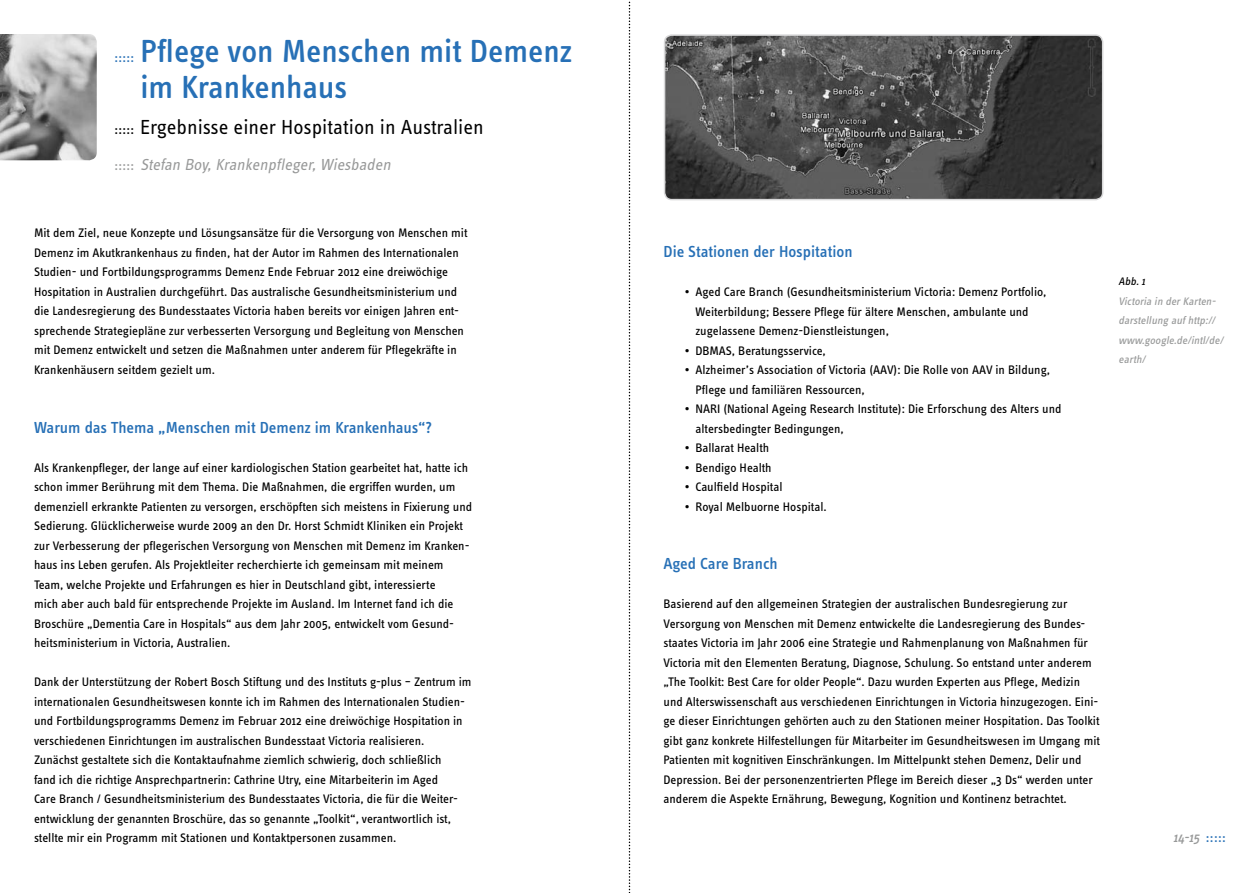
<style>
.page{position:relative;width:1259px;height:893px;background:#fff}
.page>*{position:absolute;margin:0;border:0;box-sizing:border-box;transform-origin:0 0}
.t1{font:500 33px/36px "Info Text";color:#2770b6}
.t2{font:21px "Info Text";color:#000}
.t3{font:500 16.5px "Info Text";color:#2770b6}
.t4{font:italic 16.5px "Info Text";color:#989999}
.t5{font:italic 500 13.5px "Info Text";color:#989999}
.t6{font:12.75px/19.5px "Info Text";color:#000}
.t7{font:700 12px "Info Text";color:#2770b6}
.t8{font:italic 11.25px/19.5px "Info Text";color:#989999}
.t9{font:italic 11.25px "Info Text";color:#000}
.s1{font-weight:700;font-size:12px}
.s2{font-weight:700;font-style:normal;font-size:12px}
.s3{font-weight:700;font-style:normal;font-size:12px;color:#2770b6}
</style>
<div class="page">
<img style="left:664px;top:37px;width:438px;height:163px">
<div style="left:664px;top:34px;width:439px;height:166px;border:2px solid #d9d9da;border-radius:7px"></div>
<img style="left:0;top:34px;width:97px;height:126px">
<svg style="left:629px;top:1px;width:1px;height:892px"></svg>
<h1 class="t1" style="left:140px;top:33px;width:434px">Pflege von Menschen mit Demenz im Krankenhaus</h1>
<h2 class="t2" style="left:115px;top:116px;width:370px"><span class="s1">:::::</span> Ergebnisse einer Hospitation in Australien</h2>
<p class="t4" style="left:115px;top:156px;width:281px"><span class="s2">: : : : :</span> Stefan Boy, Krankenpfleger, Wiesbaden</p>
<p class="t7" style="left:115px;top:51px;width:21px">:::::</p>
<p class="t6" style="left:34px;top:223px;width:435px">Mit dem Ziel, neue Konzepte und Lösungsansätze für die Versorgung von Menschen mit Demenz im Akutkrankenhaus zu finden, hat der Autor im Rahmen des Internationalen Studien- und Fortbildungsprogramms Demenz Ende Februar 2012 eine dreiwöchige Hospitation in Australien durchgeführt. Das australische Gesundheitsministerium und die Landesregierung des Bundesstaates Victoria haben bereits vor einigen Jahren ent&shy;sprechende Strategiepläne zur verbesserten Versorgung und Begleitung von Menschen mit Demenz entwickelt und setzen die Maßnahmen unter anderem für Pflegekräfte in Krankenhäusern seitdem gezielt um.</p>
<p class="t3" style="left:34px;top:418px;width:400px">Warum das Thema „Menschen mit Demenz im Krankenhaus“?</p>
<p class="t6" style="left:34px;top:458px;width:439px">Als Krankenpfleger, der lange auf einer kardiologischen Station gearbeitet hat, hatte ich schon immer Berührung mit dem Thema. Die Maßnahmen, die ergriffen wurden, um demenziell erkrankte Patienten zu versorgen, erschöpften sich meistens in Fixierung und Sedierung. Glücklicherweise wurde 2009 an den Dr. Horst Schmidt Kliniken ein Projekt zur Verbesserung der pflegerischen Versorgung von Menschen mit Demenz im Kranken&shy;haus ins Leben gerufen. Als Projektleiter recherchierte ich gemeinsam mit meinem Team, welche Projekte und Erfahrungen es hier in Deutschland gibt, interessierte<br>mich aber auch bald für entsprechende Projekte im Ausland. Im Internet fand ich die Broschüre „Dementia Care in Hospitals“ aus dem Jahr 2005, entwickelt vom Gesund&shy;heitsministerium in Victoria, Australien.</p>
<p class="t6" style="left:34px;top:672px;width:439px">Dank der Unterstützung der Robert Bosch Stiftung und des Instituts g-plus – Zentrum im internationalen Gesundheitswesen konnte ich im Rahmen des Internationalen Studien&shy;und Fortbildungsprogramms Demenz im Februar 2012 eine dreiwöchige Hospitation in verschiedenen Einrichtungen im australischen Bundesstaat Victoria realisieren.<br>Zunächst gestaltete sich die Kontaktaufnahme ziemlich schwierig, doch schließlich<br>fand ich die richtige Ansprechpartnerin: Cathrine Utry, eine Mitarbeiterin im Aged<br>Care Branch / Gesundheitsministerium des Bundesstaates Victoria, die für die Weiter&shy;entwicklung der genannten Broschüre, das so genannte „Toolkit“, verantwortlich ist, stellte mir ein Programm mit Stationen und Kontaktpersonen zusammen.</p>
<p class="t3" style="left:663px;top:242px;width:191px">Die Stationen der Hospitation</p>
<p class="t6" style="left:695px;top:282px;width:352px;text-indent:-11px">• Aged Care Branch (Gesundheitsministerium Victoria: Demenz Portfolio,<br>Weiterbildung; Bessere Pflege für ältere Menschen, ambulante und zugelassene Demenz-Dienstleistungen,</p>
<p class="t6" style="left:685px;top:341px;width:142px">• DBMAS, Beratungsservice,</p>
<p class="t6" style="left:695px;top:360px;width:356px;text-indent:-11px">• Alzheimer’s Association of Victoria (AAV): Die Rolle von AAV in Bildung,<br>Pflege und familiären Ressourcen,</p>
<p class="t6" style="left:695px;top:399px;width:367px;text-indent:-11px">• NARI (National Ageing Research Institute): Die Erforschung des Alters und altersbedingter Bedingungen,</p>
<p class="t6" style="left:685px;top:438px;width:86px">• Ballarat Health</p>
<p class="t6" style="left:685px;top:458px;width:88px">• Bendigo Health</p>
<p class="t6" style="left:685px;top:477px;width:99px">• Caulfield Hospital</p>
<p class="t6" style="left:685px;top:496px;width:143px">• Royal Melbuorne Hospital.</p>
<p class="t3" style="left:663px;top:554px;width:116px">Aged Care Branch</p>
<p class="t6" style="left:663px;top:594px;width:438px">Basierend auf den allgemeinen Strategien der australischen Bundesregierung zur Versorgung von Menschen mit Demenz entwickelte die Landesregierung des Bundes&shy;staates Victoria im Jahr 2006 eine Strategie und Rahmenplanung von Maßnahmen für Victoria mit den Elementen Beratung, Diagnose, Schulung. So entstand unter anderem „The Toolkit: Best Care for older People“. Dazu wurden Experten aus Pflege, Medizin und Alterswissenschaft aus verschiedenen Einrichtungen in Victoria hinzugezogen. Eini&shy;ge dieser Einrichtungen gehörten auch zu den Stationen meiner Hospitation. Das Toolkit gibt ganz konkrete Hilfestellungen für Mitarbeiter im Gesundheitswesen im Umgang mit Patienten mit kognitiven Einschränkungen. Im Mittelpunkt stehen Demenz, Delir und Depression. Bei der personenzentrierten Pflege im Bereich dieser „3 Ds“ werden unter anderem die Aspekte Ernährung, Bewegung, Kognition und Kontinenz betrachtet.</p>
<p class="t9" style="left:1118px;top:275px;width:30px">Abb.1</p>
<p class="t8" style="left:1118px;top:291px;width:108px">Victoria in derKarten&shy;darstellung auf http:// www.google.de/intl/de/ earth/</p>
<p class="t5" style="left:1173px;top:830px;width:54px">14-15 <span class="s3">:::::</span></p>
</div>
